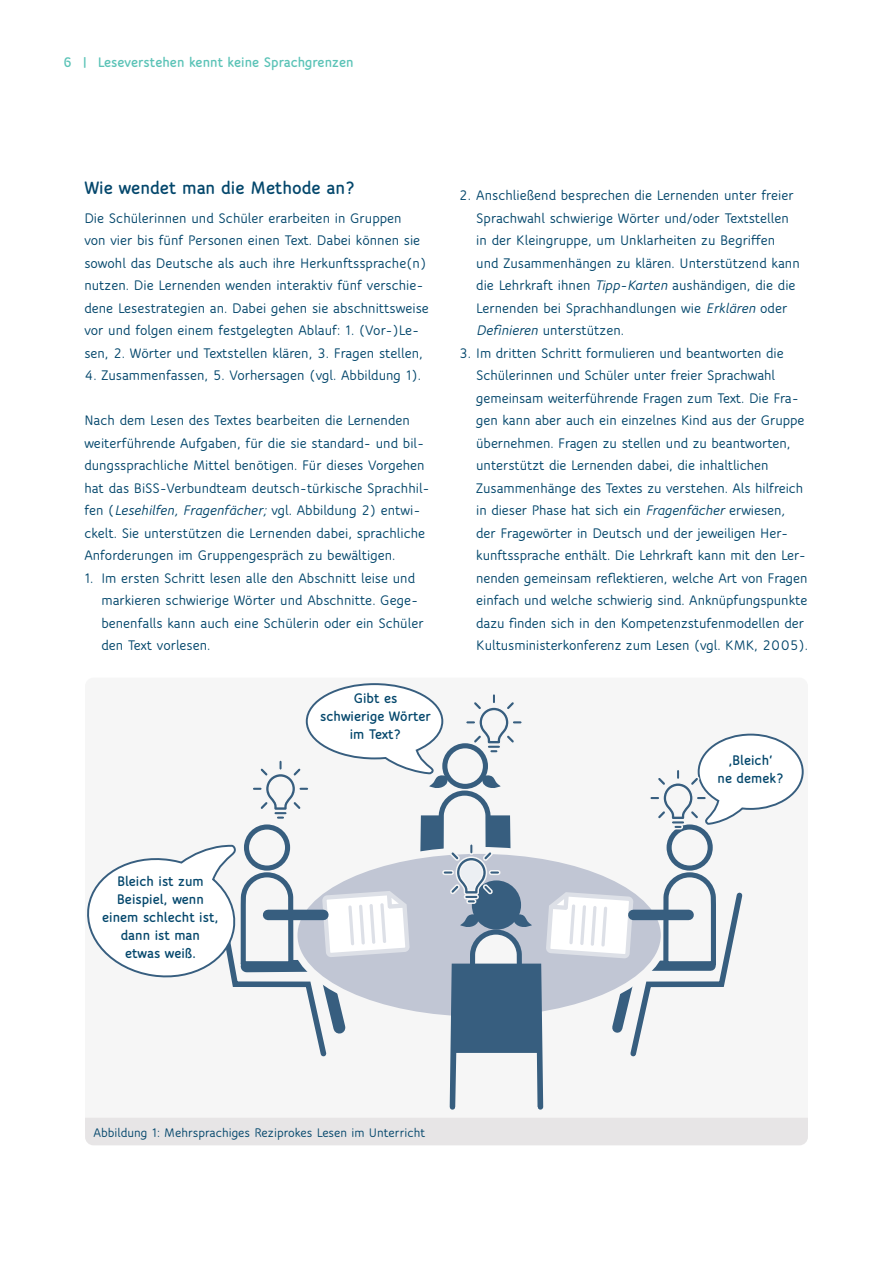
<style>
.page{position:relative;width:893px;height:1263px;background:#fff}
.page>*{position:absolute;margin:0;border:0;box-sizing:border-box;transform-origin:0 0}
.t1{font:800 19.5px "Speak Pro";color:#04476c}
.t2{font:700 15px/22.5px "Speak Pro";color:#04476c}
.t3{font:800 15px/18px "Speak Pro";color:#04476c;text-align:center}
.t4{font:800 15px "Speak Pro";color:#5bc3b7}
.t5{font:700 13.5px "Speak Pro";color:#04476c}
.s1{font-style:italic}
</style>
<div class="page">
<svg style="left:85px;top:683px;width:723px;height:462px"></svg>
<p class="t4" style="left:63px;top:53px;width:292px">6 | Leseverstehen kennt keine Sprachgrenzen</p>
<h1 class="t1" style="left:84px;top:177px;width:273px">Wie wendet man die Methode an?</h1>
<p class="t2" style="left:84px;top:207px;width:346px">Die Schülerinnen und Schüler erarbeiten in Gruppen<br>von vier bis fünf Personen einen Text. Dabei können sie sowohl das Deutsche als auch ihre Herkunftssprache(n) nutzen. Die Lernenden wenden interaktiv fünf verschie&shy;dene Lesestrategien an. Dabei gehen sie abschnittsweise vor und folgen einem festgelegten Ablauf: 1. (Vor-)Le&shy;sen, 2. Wörter und Textstellen klären, 3. Fragen stellen,</p>
<p class="t2" style="left:84px;top:364px;width:338px">4. Zusammenfassen, 5. Vorhersagen (vgl. Abbildung 1).</p>
<p class="t2" style="left:84px;top:409px;width:347px">Nach dem Lesen des Textes bearbeiten die Lernenden weiterführende Aufgaben, für die sie standard- und bil&shy;dungssprachliche Mittel benötigen. Für dieses Vorgehen hat das BiSS-Verbundteam deutsch-türkische Sprachhil&shy;fen (<span class="s1">Lesehilfen, Fragenfächer;</span> vgl. Abbildung 2) entwi&shy;ckelt. Sie unterstützen die Lernenden dabei, sprachliche Anforderungen im Gruppengespräch zu bewältigen.</p>
<p class="t2" style="left:101px;top:567px;width:324px;text-indent:-17px">1. Im ersten Schritt lesen alle den Abschnitt leise und markieren schwierige Wörter und Abschnitte. Gege&shy;benenfalls kann auch eine Schülerin oder ein Schüler den Text vorlesen.</p>
<p class="t3" style="left:320px;top:689px;width:112px">Gibt es schwierige Wörter im Text?</p>
<p class="t2" style="left:476px;top:184px;width:325px;text-indent:-17px">2. Anschließend besprechen die Lernenden unter freier Sprachwahl schwierige Wörter und/oder Textstellen in der Kleingruppe, um Unklarheiten zu Begriffen und Zusammenhängen zu klären. Unterstützend kann die Lehrkraft ihnen <span class="s1">Tipp-Karten</span> aushändigen, die die Lernenden bei Sprachhandlungen wie <span class="s1">Erklären</span> oder <span class="s1">Definieren</span> unterstützen.</p>
<p class="t2" style="left:476px;top:342px;width:333px;text-indent:-17px">3. Im dritten Schritt formulieren und beantworten die Schülerinnen und Schüler unter freier Sprachwahl gemeinsam weiterführende Fragen zum Text. Die Fra&shy;gen kann aber auch ein einzelnes Kind aus der Gruppe übernehmen. Fragen zu stellen und zu beantworten, unterstützt die Lernenden dabei, die inhaltlichen Zusammenhänge des Textes zu verstehen. Als hilfreich in dieser Phase hat sich ein <span class="s1">Fragenfächer</span> erwiesen<span class="s1">, </span>der Fragewörter in Deutsch und der jeweiligen Her&shy;kunftssprache enthält. Die Lehrkraft kann mit den Ler&shy;nenden gemeinsam reflektieren, welche Art von Fragen einfach und welche schwierig sind. Anknüpfungspunkte dazu finden sich in den Kompetenzstufenmodellen der Kultusministerkonferenz zum Lesen (vgl. KMK, 2005).</p>
<p class="t3" style="left:717px;top:751px;width:68px">‚Bleich‘<br>ne demek?</p>
<p class="t3" style="left:102px;top:872px;width:118px">Bleich ist zum<br>Beispiel, wenn einem schlecht ist, dann ist man etwas weiß.</p>
<p class="t5" style="left:94px;top:1124px;width:333px">Abbildung 1: Mehrsprachiges Reziprokes Lesen im Unterricht</p>
</div>
